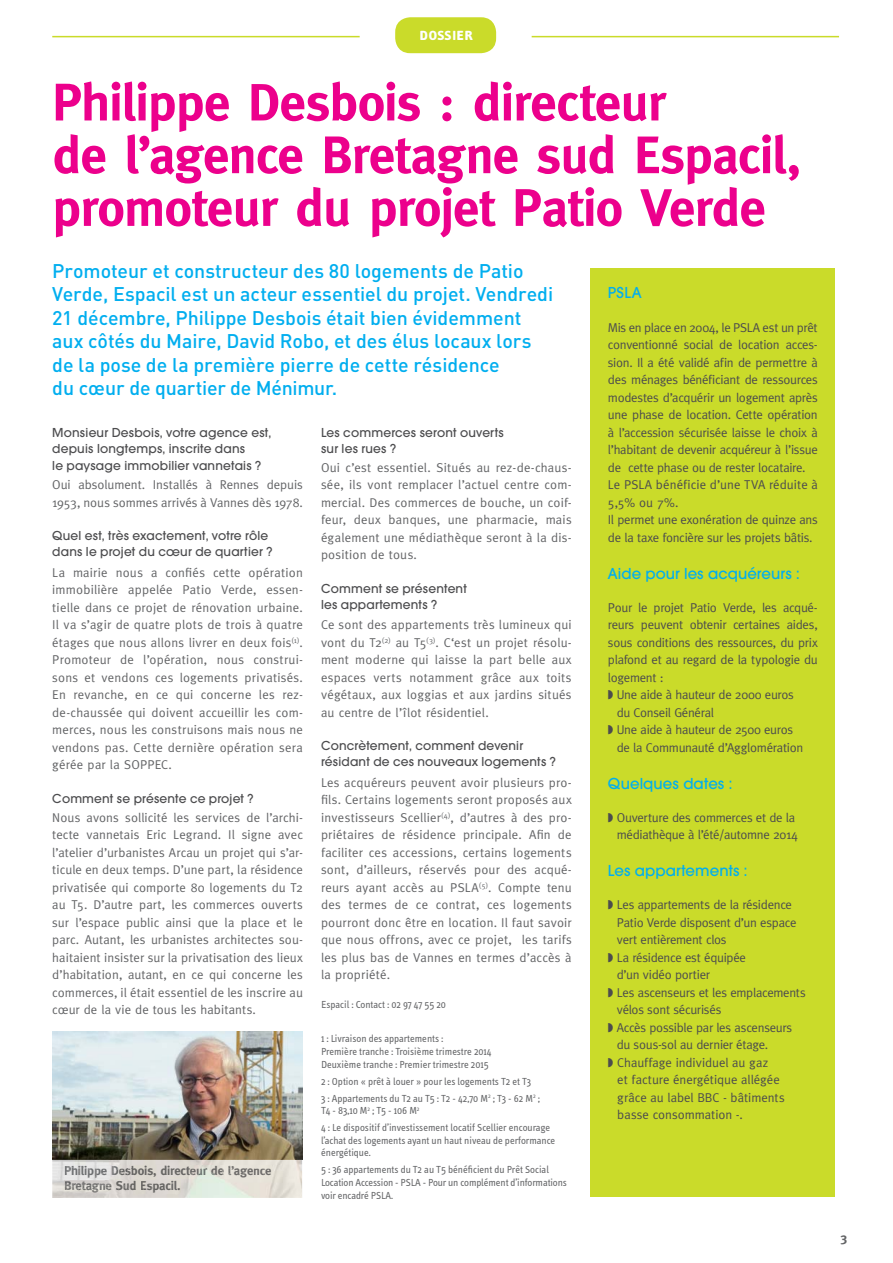
<style>
.page{position:relative;width:893px;height:1263px;background:#fff}
.page>*{position:absolute;margin:0;border:0;box-sizing:border-box;transform-origin:0 0}
.t1{font:700 52.65px/52.7px "Meta";letter-spacing:-.015em;color:#ec008c}
.t2{font:500 19.65px/23.5px "DIN";color:#00aeef}
.t3{font:18px "Info Text Bold Caps";color:#fff}
.t4{font:500 16.5px "Avant Garde Gothic Itc T";letter-spacing:.005em;color:#00aeef}
.t5{font:500 13.5px/16.2px "Avant Garde Gothic Itc T";letter-spacing:.015em;color:#4c4c4e}
.t6{font:12.75px/17.5px "Meta";letter-spacing:.015em;color:#636466;text-align:justify}
.t7{font:12.75px/17.5px "Meta";letter-spacing:-.02em;color:#4c4c4e}
.t8{font:700 12.75px/15px "Meta";letter-spacing:-.015em;color:#676664}
.t9{font:700 12.75px "Meta";color:#636466}
.t10{font:10.5px/12.6px "Info Text";color:#636466}
.s1{color:#6e7072}
.s2{color:#69696a}
.s3{color:#68686a}
.s4{color:#6b6b6b}
.s5{color:#6b6a69}
.s6{color:#666563}
.s7{color:#696866}
.s8{color:#6c6a68}
.s9{color:#6a726e}
.s10{color:#6a6967}
.s11{color:#706f6d}
.s12{color:#706e6c}
.s13{color:#6e6c6a}
.s14{color:#5e5e5e}
.s15{color:#676766}
.s16{color:#5a5a5a}
.s17{color:#606061}
.s18{color:#686765}
.s19{color:#646361}
.s20{color:#656361}
.s21{color:#656462}
.s22{color:#686766}
.s23{color:#696865}
</style>
<div class="page">
<div style="left:395px;top:17px;width:101px;height:36px;background:#cadb2a;border-radius:15px"></div>
<hr style="left:532px;top:36px;width:307px;height:1px;background:#cadb2a">
<hr style="left:52px;top:36px;width:308px;height:1px;background:#cadb2a">
<div style="left:591px;top:269px;width:244px;height:928px;background:#cadb2a"></div>
<img style="left:52px;top:1032px;width:250px;height:128px">
<svg style="left:52px;top:1160px;width:250px;height:38px;background:#e0dfd7"></svg>
<img style="left:65px;top:1166px;width:207px;height:12px">
<img style="left:65px;top:1181px;width:115px;height:12px">
<h3 class="t3" style="left:419px;top:24px;width:55px">dossier</h3>
<h1 class="t1" style="left:52px;top:78px;width:750px">Philippe Desbois : directeur<br>de l’agence Bretagne sud Espacil, promoteur du projet Patio Verde</h1>
<p class="t2" style="left:52px;top:261px;width:502px">Promoteur et constructeur des 80 logements de Patio Verde, Espacil est un acteur essentiel du projet. Vendredi 21 décembre, Philippe Desbois était bien évidemment aux côtés du Maire, David Robo, et des élus locaux lors de la pose de la première pierre de cette résidence<br>du cœur de quartier de Ménimur.</p>
<p class="t5" style="left:52px;top:425px;width:221px">Monsieur Desbois, votre agence est, depuis longtemps, inscrite dans<br>le paysage immobilier vannetais ?</p>
<p class="t6" style="left:52px;top:477px;width:252px">Oui absolument. Installés à Rennes depuis<br>1953, nous sommes arrivés à Vannes dès 1978.</p>
<p class="t5" style="left:52px;top:528px;width:222px">Quel est, très exactement, votre rôle dans le projet du cœur de quartier ?</p>
<p class="t6" style="left:52px;top:565px;width:252px">La mairie nous a confiés cette opération immobilière appelée Patio Verde, essen&shy;tielle dans ce projet de rénovation urbaine.<br>Il va s’agir de quatre plots de trois à quatre étages que nous allons livrer en deux fois<sup>(1)</sup>.<br>Promoteur de l’opération, nous construi&shy;sons et vendons ces logements privatisés.<br>En revanche, en ce qui concerne les rez&shy;de-chaussée qui doivent accueillir les com&shy;merces, nous les construisons mais nous ne vendons pas. Cette dernière opération sera gérée par la SOPPEC.</p>
<p class="t5" style="left:52px;top:791px;width:203px">Comment se présente ce projet ?</p>
<p class="t6" style="left:52px;top:810px;width:252px">Nous avons sollicité les services de l’archi&shy;tecte vannetais Eric Legrand. Il signe avec l’atelier d’urbanistes Arcau un projet qui s’ar&shy;ticule en deux temps. D’une part, la résidence privatisée qui comporte 80 logements du T2 au T5. D’autre part, les commerces ouverts sur l’espace public ainsi que la place et le parc. Autant, les urbanistes architectes sou&shy;haitaient insister sur la privatisation des lieux d’habitation, autant, en ce qui concerne les commerces, il était essentiel de les inscrire au cœur de la vie de tous les habitants.</p>
<p class="t4" style="left:608px;top:286px;width:35px">PSLA</p>
<p class="t7" style="left:608px;top:320px;width:211px">Mis en place en 2004, le PSLA est un prêt conventionné social de location acces&shy;sion. Il a été validé afin de permettre à des ménages bénéficiant de ressources modestes d’acquérir un logement après une phase de location. Cette opération à l’accession sécurisée laisse le choix à l’habitant de devenir acquéreur à l’issue de cette phase ou de rester locataire.<br>Le PSLA bénéficie d’une TVA réduite à 5,5% ou 7%.<br>Il permet une exonération de quinze ans de la taxe foncière sur les projets bâtis.</p>
<p class="t4" style="left:608px;top:567px;width:193px">Aide pour les acquéreurs :</p>
<p class="t7" style="left:608px;top:600px;width:211px">Pour le projet Patio Verde, les acqué-</p>
<p class="t7" style="left:608px;top:617px;width:211px">reurs peuvent obtenir certaines aides,</p>
<p class="t7" style="left:608px;top:635px;width:211px">sous conditions des ressources, du prix</p>
<p class="t7" style="left:608px;top:652px;width:211px">plafond et au regard de la typologie du</p>
<p class="t7" style="left:608px;top:670px;width:57px">logement :</p>
<p class="t7" style="left:617px;top:687px;width:179px">Une aide à hauteur de 2000 euros</p>
<p class="t7" style="left:617px;top:705px;width:99px">du Conseil Général</p>
<p class="t7" style="left:617px;top:722px;width:178px">Une aide à hauteur de 2500 euros</p>
<p class="t7" style="left:617px;top:740px;width:188px">de la Communauté d’Agglomération</p>
<p class="t4" style="left:608px;top:777px;width:126px">Quelques dates :</p>
<p class="t7" style="left:617px;top:810px;width:183px">Ouverture des commerces et de la médiathèque à l’été / automne 2014</p>
<p class="t4" style="left:608px;top:864px;width:141px">Les appartements :</p>
<p class="t7" style="left:617px;top:897px;width:191px">Les appartements de la résidence<br>Patio Verde disposent d’un espace vert entièrement clos<br>La résidence est équipée<br>d’un vidéo portier<br>Les ascenseurs et les emplacements vélos sont sécurisés<br>Accès possible par les ascenseurs du sous-sol au dernier étage.<br>Chauffage individuel au gaz<br>et facture énergétique allégée grâce au label BBC - bâtiments basse consommation -.</p>
<p class="t5" style="left:321px;top:425px;width:184px">Les commerces seront ouverts sur les rues ?</p>
<p class="t6" style="left:321px;top:460px;width:252px">Oui c’est essentiel. Situés au rez-de-chaus&shy;sée, ils vont remplacer l’actuel centre com&shy;mercial. Des commerces de bouche, un coif&shy;feur, deux banques, une pharmacie, mais également une médiathèque seront à la dis&shy;position de tous.</p>
<p class="t5" style="left:321px;top:581px;width:147px">Comment se présentent les appartements ?</p>
<p class="t6" style="left:321px;top:617px;width:252px">Ce sont des appartements très lumineux qui vont du T2<sup>(2)</sup> au T5<sup>(3)</sup>. C‘est un projet résolu&shy;ment moderne qui laisse la part belle aux espaces verts notamment grâce aux toits végétaux, aux loggias et aux jardins situés au centre de l’îlot résidentiel.</p>
<p class="t5" style="left:321px;top:738px;width:236px">Concrètement, comment devenir résidant de ces nouveaux logements ?</p>
<p class="t6" style="left:321px;top:775px;width:252px">Les acquéreurs peuvent avoir plusieurs pro&shy;fils. Certains logements seront proposés aux investisseurs Scellier<sup>(4)</sup>, d’autres à des pro&shy;priétaires de résidence principale. Afin de faciliter ces accessions, certains logements sont, d’ailleurs, réservés pour des acqué&shy;reurs ayant accès au PSLA<sup>(5)</sup>. Compte tenu des termes de ce contrat, ces logements pourront donc être en location. Il faut savoir que nous offrons, avec ce projet, les tarifs les plus bas de Vannes en termes d’accès à la propriété.</p>
<p class="t10" style="left:321px;top:999px;width:127px">Espacil : Contact : 02 97 47 55 20</p>
<p class="t10" style="left:321px;top:1033px;width:172px">1 : Livraison des appartements :<br>Première tranche : Troisième trimestre 2014<br>Deuxième tranche : Premier trimestre 2015</p>
<p class="t10" style="left:321px;top:1073px;width:220px;line-height:17px">2 : Option « prêt à louer » pour les logements T2 et T3<br>3 : Appartements du T2 au T5 : T2 - 42,70 M<sup>2</sup> ; T3 - 62 M<sup>2</sup> ;</p>
<p class="t10" style="left:321px;top:1103px;width:231px;line-height:17px">T4 - 83,10 M<sup>2</sup> ; T5 - 106 M<sup>2<br></sup>4 : Le dispositif d’investissement locatif Scellier encourage</p>
<p class="t10" style="left:321px;top:1135px;width:236px">l’achat des logements ayant un haut niveau de performance énergétique.</p>
<p class="t10" style="left:321px;top:1164px;width:247px">5 : 36 appartements du T2 au T5 bénéficient du Prêt Social<br>Location Accession - PSLA - Pour un complément d’informations voir encadré PSLA.</p>
<p class="t8" style="left:64px;top:1164px;width:209px"><span class="s1">Ph</span><span class="s2">i</span><span class="s1">lip</span><span class="s3">p</span><span class="s1">e</span> <span class="s4">D</span><span class="s5">es</span><span class="s6">bo</span>is, di<span class="s7">re</span>ct<span class="s8">eu</span><span class="s9">r</span> <span class="s10">de</span> <span class="s11">l</span><span class="s12">’a</span><span class="s13">genc</span><span class="s12">e<br></span><span class="s14">Br</span><span class="s15">et</span><span class="s16">ag</span><span class="s17">ne</span> <span class="s18">S</span><span class="s19">ud</span> <span class="s20">E</span><span class="s21">sp</span>ac<span class="s22">il</span><span class="s23">.</span></p>
<p class="t9" style="left:840px;top:1232px;width:8px">3</p>
</div>
